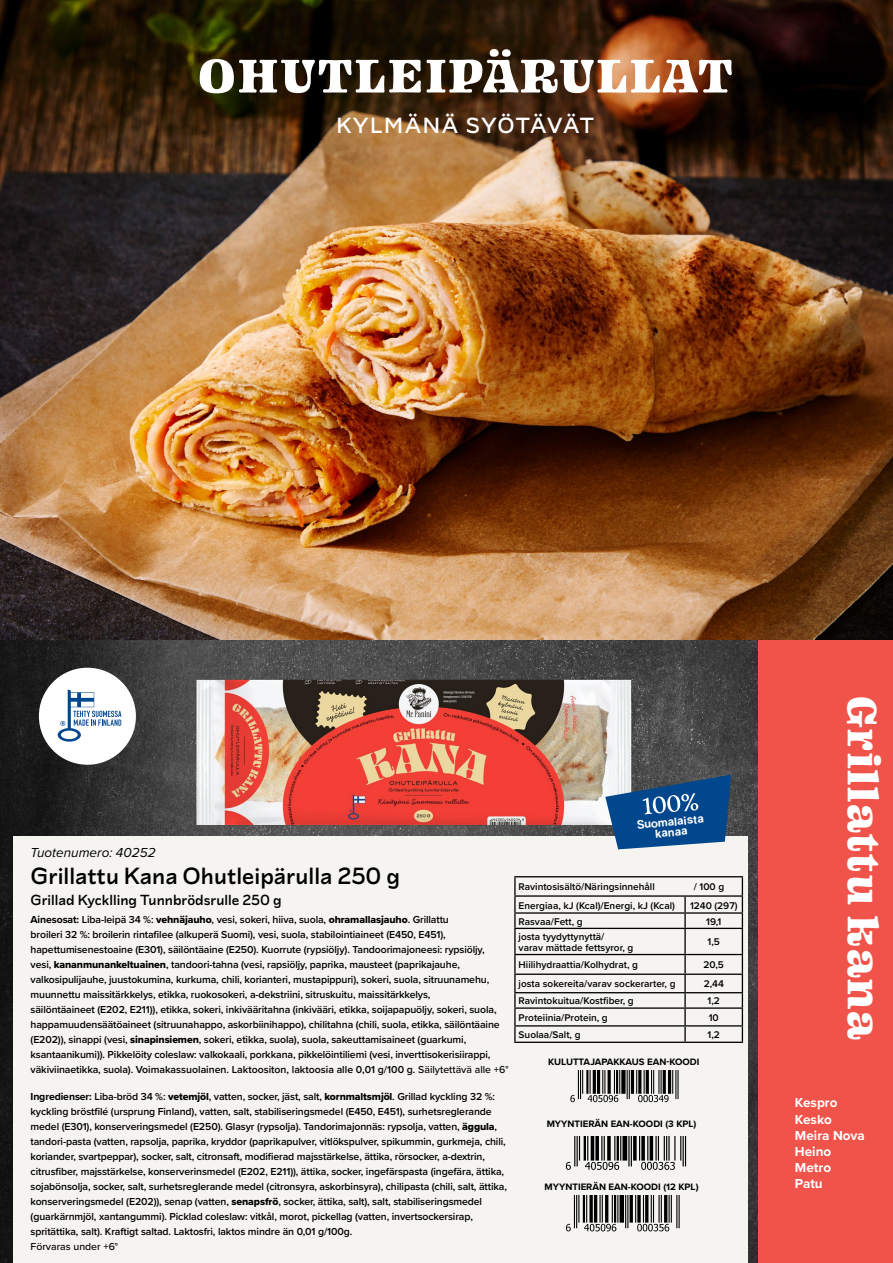
<style>
.page{position:relative;width:893px;height:1263px;background:#fff}
.page>*{position:absolute;margin:0;border:0;box-sizing:border-box;transform-origin:0 0}
.t1{font:52.05px "Ohno Blazeface 12 Point";letter-spacing:.06em;color:#fff}
.t2{font:45px "Ohno Blazeface 12 Point";letter-spacing:.04em;color:#fff}
.t3{font:500 24px "Lyyra Standard";color:#000}
.t4{font:500 22.5px "Lyyra Standard";letter-spacing:.055em;color:#fff}
.t5{font:500 15px "Lyyra Standard";color:#000}
.t6{font:700 13.5px/16.2px "Proxima Nova";color:#fff}
.t7{font:italic 13.5px "Proxima Nova";color:#000}
.t8{font:12px/10.5px "Mass Appeal";color:#fff;text-align:center}
.t9{font:600 10.5px/15px "Proxima Nova";letter-spacing:-.01em;color:#000}
.t10{font:500 10.5px "Proxima Nova";color:#000}
.t11{font:600 10.05px/10.8px "Proxima Nova";color:#000}
.t12{font:700 9.6px "Proxima Nova";color:#000}
.s1{font-weight:700}
.s2{font-family:"Proxima Nova Extrabld";font-weight:400}
.s3{font-weight:500}
</style>
<div class="page">
<img style="left:0;top:0;width:893px;height:1263px">
<div style="left:758px;top:640px;width:135px;height:623px;background:#f05349"></div>
<div style="left:13px;top:836px;width:734px;height:427px;background:#f5f4f0"></div>
<img style="left:149px;top:659px;width:521px;height:191px">
<div style="left:621px;top:1070px;width:5px;height:24px;background:#000"></div>
<svg style="left:627px;top:1070px;width:3px;height:29px"></svg>
<hr style="left:631px;top:1070px;width:3px;height:24px;background:#000">
<hr style="left:677px;top:1070px;width:2px;height:29px;background:#000">
<svg style="left:570px;top:1070px;width:50px;height:32px"></svg>
<svg style="left:636px;top:1070px;width:40px;height:32px"></svg>
<hr style="left:514px;top:876px;width:171px;height:1px;background:#000">
<hr style="left:685px;top:876px;width:58px;height:1px;background:#000">
<hr style="left:514px;top:895px;width:171px;height:2px;background:#000">
<hr style="left:685px;top:895px;width:58px;height:2px;background:#000">
<hr style="left:514px;top:912px;width:171px;height:2px;background:#000">
<svg style="left:514px;top:877px;width:2px;height:51px"></svg>
<hr style="left:685px;top:912px;width:58px;height:2px;background:#000">
<svg style="left:684px;top:897px;width:2px;height:31px"></svg>
<hr style="left:514px;top:928px;width:171px;height:1px;background:#000">
<hr style="left:514px;top:929px;width:2px;height:25px;background:#000">
<hr style="left:685px;top:928px;width:58px;height:1px;background:#000">
<hr style="left:684px;top:929px;width:2px;height:25px;background:#000">
<hr style="left:514px;top:954px;width:171px;height:1px;background:#000">
<hr style="left:685px;top:954px;width:58px;height:1px;background:#000">
<hr style="left:514px;top:973px;width:171px;height:2px;background:#000">
<hr style="left:685px;top:973px;width:58px;height:2px;background:#000">
<hr style="left:514px;top:992px;width:171px;height:1px;background:#000">
<hr style="left:685px;top:992px;width:58px;height:1px;background:#000">
<hr style="left:514px;top:1007px;width:171px;height:2px;background:#000">
<hr style="left:685px;top:1007px;width:58px;height:2px;background:#000">
<hr style="left:514px;top:1025px;width:171px;height:1px;background:#000">
<svg style="left:514px;top:955px;width:2px;height:87px"></svg>
<hr style="left:685px;top:1025px;width:58px;height:1px;background:#000">
<svg style="left:684px;top:955px;width:2px;height:87px"></svg>
<svg style="left:742px;top:877px;width:1px;height:165px"></svg>
<hr style="left:514px;top:1042px;width:171px;height:1px;background:#000">
<hr style="left:685px;top:1042px;width:58px;height:1px;background:#000">
<svg style="left:605px;top:775px;width:126px;height:74px;background:#326597"></svg>
<hr style="left:576px;top:1195px;width:1px;height:33px;background:#000">
<hr style="left:574px;top:1195px;width:1px;height:33px;background:#000">
<div style="left:619px;top:1195px;width:5px;height:27px;background:#000"></div>
<hr style="left:627px;top:1195px;width:1px;height:33px;background:#000">
<hr style="left:625px;top:1195px;width:1px;height:33px;background:#000">
<hr style="left:630px;top:1195px;width:3px;height:27px;background:#000">
<hr style="left:678px;top:1195px;width:2px;height:33px;background:#000">
<hr style="left:676px;top:1195px;width:1px;height:33px;background:#000">
<svg style="left:566px;top:1224px;width:5px;height:7px"></svg>
<svg style="left:578px;top:1195px;width:40px;height:36px"></svg>
<svg style="left:635px;top:1195px;width:37px;height:36px"></svg>
<div style="left:622px;top:1137px;width:5px;height:23px;background:#000"></div>
<svg style="left:631px;top:1137px;width:1px;height:29px"></svg>
<hr style="left:628px;top:1137px;width:2px;height:29px;background:#000">
<svg style="left:633px;top:1137px;width:4px;height:23px"></svg>
<svg style="left:566px;top:1137px;width:55px;height:33px"></svg>
<svg style="left:639px;top:1137px;width:47px;height:33px"></svg>
<div style="left:39px;top:668px;width:97px;height:97px;background:#fff;border-radius:50%"></div>
<svg style="left:58px;top:689px;width:64px;height:53px"></svg>
<h1 class="t1" style="left:198px;top:42px;width:536px">OHUTLEIPÄRULLAT</h1>
<h3 class="t4" style="left:336px;top:111px;width:259px">KYLMÄNÄ SYÖTÄVÄT</h3>
<p class="t7" style="left:31px;top:843px;width:127px">Tuotenumero: 40252</p>
<h3 class="t3" style="left:31px;top:861px;width:371px">Grillattu Kana Ohutleipärulla 250 g</h3>
<h3 class="t5" style="left:31px;top:890px;width:253px">Grillad Kycklling Tunnbrödsrulle 250 g</h3>
<p class="t9" style="left:31px;top:911px;width:479px"><span class="s1">Ainesosat:</span> Liba-leipä 34 %: <span class="s2">vehnäjauho</span>, vesi, sokeri, hiiva, suola, <span class="s2">ohramallasjauho</span>. Grillattu<br>broileri 32 %: broilerin rintafilee (alkuperä Suomi), vesi, suola, stabilointiaineet (E450, E451), hapettumisenestoaine (E301), säilöntäaine (E250). Kuorrute (rypsiöljy). Tandoorimajoneesi: rypsiöljy,<br>vesi, <span class="s2">kananmunankeltuainen</span>, tandoori-tahna (vesi, rapsiöljy, paprika, mausteet (paprikajauhe, valkosipulijauhe, juustokumina, kurkuma, chili, korianteri, mustapippuri), sokeri, suola, sitruunamehu, muunnettu maissitärkkelys, etikka, ruokosokeri, a-dekstriini, sitruskuitu, maissitärkkelys,<br>säilöntäaineet (E202, E211)), etikka, sokeri, inkivääritahna (inkivääri, etikka, soijapapuöljy, sokeri, suola, happamuudensäätöaineet (sitruunahappo, askorbiinihappo), chilitahna (chili, suola, etikka, säilöntäaine (E202)), sinappi (vesi, <span class="s2">sinapinsiemen</span>, sokeri, etikka, suola), suola, sakeuttamisaineet (guarkumi, ksantaanikumi)). Pikkelöity coleslaw: valkokaali, porkkana, pikkelöintiliemi (vesi, inverttisokerisiirappi, väkiviinaetikka, suola). Voimakassuolainen. Laktoositon, laktoosia alle 0,01 g/100 g. <span class="s3">Säilytettävä alle +6°</span></p>
<p class="t9" style="left:31px;top:1088px;width:478px"><span class="s1">Ingredienser:</span> Liba-bröd 34 %: <span class="s2">vetemjöl</span>, vatten, socker, jäst, salt, <span class="s2">kornmaltsmjöl</span>. Grillad kyckling 32 %: kyckling bröstfilé (ursprung Finland), vatten, salt, stabiliseringsmedel (E450, E451), surhetsreglerande medel (E301), konserveringsmedel (E250). Glasyr (rypsolja). Tandorimajonnäs: rypsolja, vatten, <span class="s2">äggula</span>, tandori-pasta (vatten, rapsolja, paprika, kryddor (paprikapulver, vitlökspulver, spikummin, gurkmeja, chili, koriander, svartpeppar), socker, salt, citronsaft, modifierad majsstärkelse, ättika, rörsocker, a-dextrin, citrusfiber, majsstärkelse, konserverinsmedel (E202, E211)), ättika, socker, ingefärspasta (ingefära, ättika, sojabönsolja, socker, salt, surhetsreglerande medel (citronsyra, askorbinsyra), chilipasta (chili, salt, ättika, konserveringsmedel (E202)), senap (vatten, <span class="s2">senapsfrö</span>, socker, ättika, salt), salt, stabiliseringsmedel (guarkärnmjöl, xantangummi). Picklad coleslaw: vitkål, morot, pickellag (vatten, invertsockersirap, spritättika, salt). Kraftigt saltad. Laktosfri, laktos mindre än 0,01 g/100g.</p>
<p class="t10" style="left:31px;top:1238px;width:89px">Förvaras under +6°</p>
<p class="t8" style="left:636px;top:819px;width:69px;rotate:-5deg">Suomalaista kanaa</p>
<p class="t11" style="left:519px;top:881px;width:138px">Ravintosisältö/Näringsinnehåll</p>
<p class="t11" style="left:694px;top:881px;width:32px">/ 100 g</p>
<p class="t11" style="left:519px;top:899px;width:158px">Energiaa, kJ (Kcal)/Energi, kJ (Kcal)</p>
<p class="t11" style="left:690px;top:899px;width:49px">1240 (297)</p>
<p class="t11" style="left:519px;top:916px;width:66px">Rasvaa/Fett, g</p>
<p class="t11" style="left:706px;top:916px;width:17px">19,1</p>
<p class="t11" style="left:519px;top:931px;width:116px">josta tyydyttynyttä/<br>varav mättade fettsyror, g</p>
<p class="t11" style="left:708px;top:936px;width:14px">1,5</p>
<p class="t11" style="left:519px;top:959px;width:121px">Hiilihydraattia/Kolhydrat, g</p>
<p class="t11" style="left:703px;top:959px;width:22px">20,5</p>
<p class="t11" style="left:519px;top:978px;width:158px">josta sokereita/varav sockerarter, g</p>
<p class="t11" style="left:704px;top:978px;width:22px">2,44</p>
<p class="t11" style="left:519px;top:995px;width:117px">Ravintokuitua/Kostfiber, g</p>
<p class="t11" style="left:708px;top:995px;width:14px">1,2</p>
<p class="t11" style="left:519px;top:1012px;width:91px">Proteiinia/Protein, g</p>
<p class="t11" style="left:709px;top:1012px;width:12px">10</p>
<p class="t11" style="left:519px;top:1029px;width:63px">Suolaa/Salt, g</p>
<p class="t11" style="left:708px;top:1029px;width:14px">1,2</p>
<p class="t12" style="left:548px;top:1054px;width:153px">KULUTTAJAPAKKAUS EAN-KOODI</p>
<p class="t12" style="left:547px;top:1117px;width:151px">MYYNTIERÄN EAN-KOODI (3 KPL)</p>
<p class="t12" style="left:545px;top:1179px;width:155px">MYYNTIERÄN EAN-KOODI (12 KPL)</p>
<h2 class="t2" style="left:892px;top:696px;width:345px;rotate:90deg">Grillattu kana</h2>
<p class="t6" style="left:795px;top:1094px;width:71px">Kespro<br>Kesko<br>Meira Nova<br>Heino<br>Metro<br>Patu</p>
</div>
